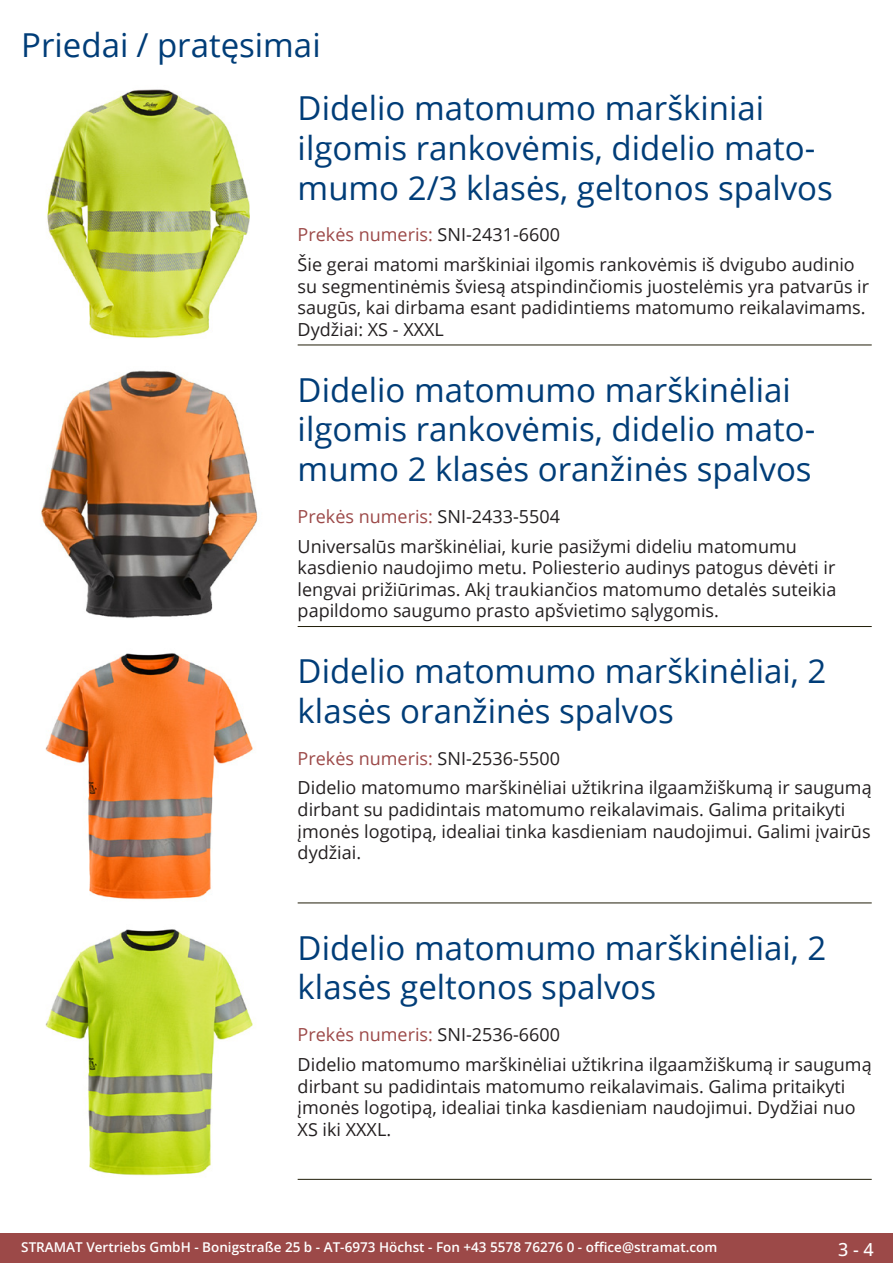
<style>
.page{position:relative;width:893px;height:1263px;background:#fff}
.page>*{position:absolute;margin:0;border:0;box-sizing:border-box;transform-origin:0 0}
.Produkttitel{font:33px/39.6px "Open Sans";color:#003d78}
.RastTitel{font:33px "Open Sans";color:#003d78}
.Beschreibung_Text{font:18px/21.6px "Open Sans";color:#231f20}
.TechDaten_Überschrif{font:18px "Open Sans";color:#9c4948}
.t1{font:500 18px "Open Sans";color:#fff}
.t2{font:600 13.5px "Open Sans";color:#fff}
.s1{color:#231f20}
</style>
<div class="page">
<div style="left:0;top:1233px;width:893px;height:30px;background:#9c4948"></div>
<hr style="left:298px;top:345px;width:574px;height:1px;background:#201d08">
<hr style="left:298px;top:626px;width:574px;height:1px;background:#201d08">
<hr style="left:298px;top:903px;width:574px;height:1px;background:#201d08">
<hr style="left:298px;top:1179px;width:574px;height:1px;background:#201d08">
<img style="left:47px;top:89px;width:203px;height:249px">
<img style="left:41px;top:370px;width:217px;height:248px">
<img style="left:45px;top:653px;width:208px;height:247px">
<img style="left:45px;top:929px;width:208px;height:247px">
<p class="RastTitel" style="left:21px;top:22px;width:301px">Priedai / pratęsimai</p>
<p class="Produkttitel" style="left:298px;top:88px;width:537px">Didelio matomumo marškiniai ilgomis rankovėmis, didelio mato&shy;mumo 2/3 klasės, geltonos spalvos</p>
<p class="TechDaten_Überschrif" style="left:298px;top:222px;width:264px">Prekės numeris: <span class="s1">SNI-2431-6600</span></p>
<p class="Beschreibung_Text" style="left:298px;top:253px;width:573px">Šie gerai matomi marškiniai ilgomis rankovėmis iš dvigubo audinio su segmentinėmis šviesą atspindinčiomis juostelėmis yra patvarūs ir saugūs, kai dirbama esant padidintiems matomumo reikalavimams.<br>Dydžiai: XS - XXXL</p>
<p class="Produkttitel" style="left:298px;top:369px;width:519px">Didelio matomumo marškinėliai ilgomis rankovėmis, didelio mato&shy;mumo 2 klasės oranžinės spalvos</p>
<p class="TechDaten_Überschrif" style="left:298px;top:504px;width:264px">Prekės numeris: <span class="s1">SNI-2433-5504</span></p>
<p class="Beschreibung_Text" style="left:298px;top:535px;width:540px">Universalūs marškinėliai, kurie pasižymi dideliu matomumu kasdienio naudojimo metu. Poliesterio audinys patogus dėvėti ir lengvai prižiūrimas. Akį traukiančios matomumo detalės suteikia papildomo saugumo prasto apšvietimo sąlygomis.</p>
<p class="Produkttitel" style="left:298px;top:651px;width:530px">Didelio matomumo marškinėliai, 2 klasės oranžinės spalvos</p>
<p class="TechDaten_Überschrif" style="left:298px;top:746px;width:264px">Prekės numeris: <span class="s1">SNI-2536-5500</span></p>
<p class="Beschreibung_Text" style="left:298px;top:777px;width:576px">Didelio matomumo marškinėliai užtikrina ilgaamžiškumą ir saugumą dirbant su padidintais matomumo reikalavimais. Galima pritaikyti įmonės logotipą, idealiai tinka kasdieniam naudojimui. Galimi įvairūs dydžiai.</p>
<p class="Produkttitel" style="left:298px;top:927px;width:530px">Didelio matomumo marškinėliai, 2 klasės geltonos spalvos</p>
<p class="TechDaten_Überschrif" style="left:298px;top:1022px;width:264px">Prekės numeris: <span class="s1">SNI-2536-6600</span></p>
<p class="Beschreibung_Text" style="left:298px;top:1053px;width:576px">Didelio matomumo marškinėliai užtikrina ilgaamžiškumą ir saugumą dirbant su padidintais matomumo reikalavimais. Galima pritaikyti įmonės logotipą, idealiai tinka kasdieniam naudojimui. Dydžiai nuo XS iki XXXL.</p>
<p class="t2" style="left:21px;top:1238px;width:698px">STRAMAT Vertriebs GmbH - Bonigstraße 25 b - AT-6973 Höchst - Fon +43 5578 76276 0 - office@stramat.com</p>
<p class="t1" style="left:838px;top:1237px;width:37px">3 - 4</p>
</div>
